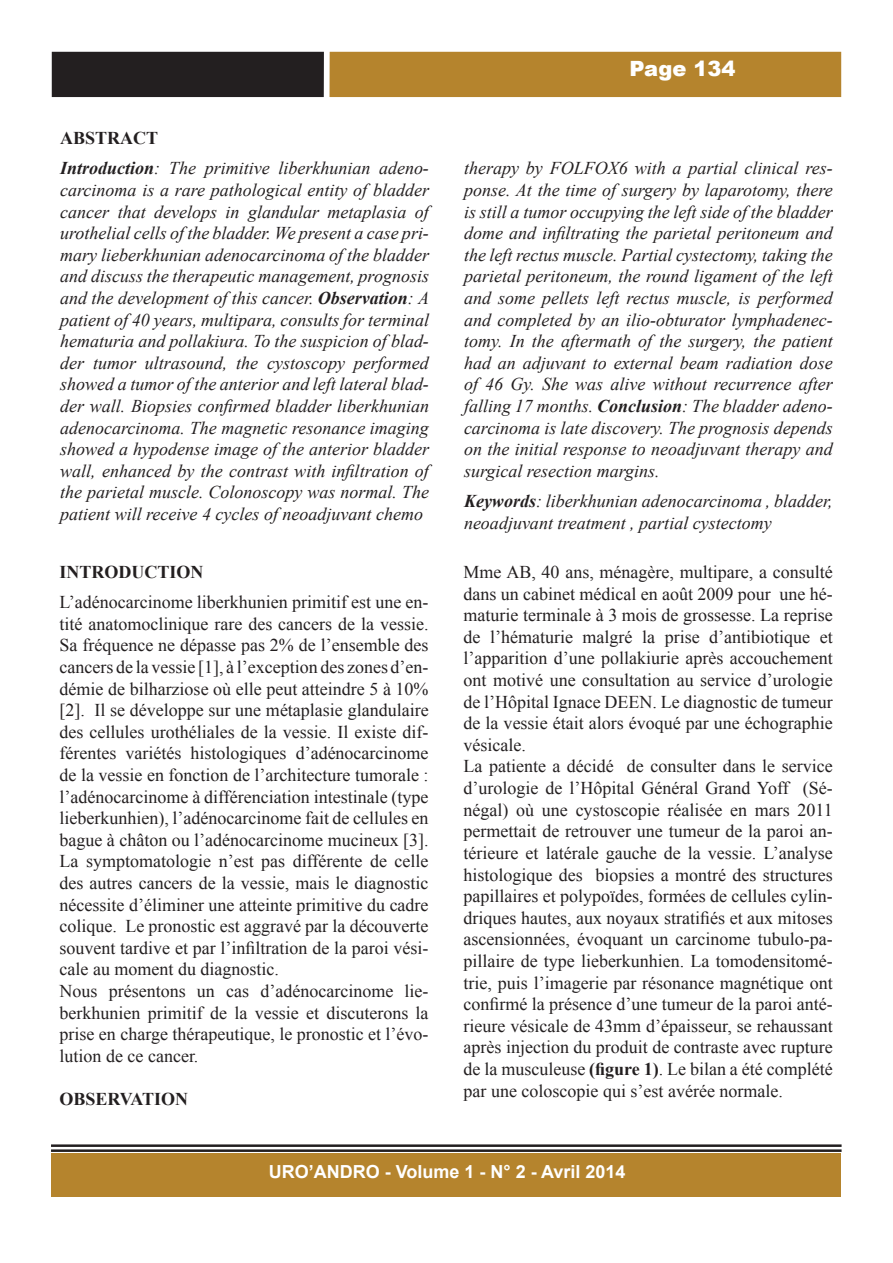
<style>
.page{position:relative;width:893px;height:1263px;background:#fff}
.page>*{position:absolute;margin:0;border:0;box-sizing:border-box;transform-origin:0 0}
.t1{font:900 21px "Arial";color:#fff}
.t2{font:18px/21.6px "Times New Roman";color:#231f20;text-align:justify}
.t3{font:italic 18px/21.6px "Times New Roman";color:#231f20;text-align:justify}
.t4{font:700 18px "Arial";color:#fff}
.t5{font:700 18px "Times New Roman";color:#231f20}
.s1{font-weight:700}
</style>
<div class="page">
<div style="left:52px;top:52px;width:272px;height:45px;background:#231f20"></div>
<div style="left:329px;top:52px;width:512px;height:45px;background:#b5842d"></div>
<div style="left:52px;top:1153px;width:789px;height:43px;background:#b5842d"></div>
<hr style="left:51px;top:1144px;width:791px;height:3px;background:#231f20">
<hr style="left:51px;top:1149px;width:791px;height:3px;background:#231f20">
<p class="t1" style="left:629px;top:54px;width:108px">Page 134</p>
<p class="t5" style="left:60px;top:126px;width:100px">ABSTRACT</p>
<p class="t3" style="left:60px;top:157px;width:370px"><span class="s1">Introduction</span>: The primitive liberkhunian adeno&shy;carcinoma is a rare pathological entity of bladder cancer that develops in glandular metaplasia of urothelial cells of the bladder. We present a case pri&shy;mary lieberkhunian adenocarcinoma of the bladder and discuss the therapeutic management, prognosis and the development of this cancer. <span class="s1">Observation</span>: A patient of 40 years, multipara, consults for terminal hematuria and pollakiura. To the suspicion of blad&shy;der tumor ultrasound, the cystoscopy performed showed a tumor of the anterior and left lateral blad&shy;der wall. Biopsies confirmed bladder liberkhunian adenocarcinoma. The magnetic resonance imaging showed a hypodense image of the anterior bladder wall, enhanced by the contrast with infiltration of the parietal muscle. Colonoscopy was normal. The patient will receive 4 cycles of neoadjuvant chemo</p>
<p class="t3" style="left:464px;top:157px;width:370px">therapy by FOLFOX6 with a partial clinical res&shy;ponse. At the time of surgery by laparotomy, there is still a tumor occupying the left side of the bladder dome and infiltrating the parietal peritoneum and the left rectus muscle. Partial cystectomy, taking the parietal peritoneum, the round ligament of the left and some pellets left rectus muscle, is performed and completed by an ilio-obturator lymphadenec&shy;tomy. In the aftermath of the surgery, the patient had an adjuvant to external beam radiation dose of 46 Gy. She was alive without recurrence after falling 17 months. <span class="s1">Conclusion</span>: The bladder adeno&shy;carcinoma is late discovery. The prognosis depends on the initial response to neoadjuvant therapy and surgical resection margins.</p>
<p class="t3" style="left:464px;top:490px;width:370px"><span class="s1">Keywords</span>: liberkhunian adenocarcinoma , bladder, neoadjuvant treatment , partial cystectomy</p>
<p class="t5" style="left:60px;top:560px;width:145px">INTRODUCTION</p>
<p class="t2" style="left:60px;top:591px;width:371px">L’adénocarcinome liberkhunien primitif est une en&shy;tité anatomoclinique rare des cancers de la vessie.<br>Sa fréquence ne dépasse pas 2% de l’ensemble des cancers de la vessie [1], à l’exception des zones d’en&shy;démie de bilharziose où elle peut atteindre 5 à 10% [2]. Il se développe sur une métaplasie glandulaire des cellules urothéliales de la vessie. Il existe dif&shy;férentes variétés histologiques d’adénocarcinome de la vessie en fonction de l’architecture tumorale : l’adénocarcinome à différenciation intestinale (type lieberkunhien), l’adénocarcinome fait de cellules en bague à châton ou l’adénocarcinome mucineux [3].<br>La symptomatologie n’est pas différente de celle des autres cancers de la vessie, mais le diagnostic nécessite d’éliminer une atteinte primitive du cadre colique. Le pronostic est aggravé par la découverte souvent tardive et par l’infiltration de la paroi vési&shy;cale au moment du diagnostic.</p>
<p class="t2" style="left:60px;top:980px;width:371px">Nous présentons un cas d’adénocarcinome lie&shy;berkhunien primitif de la vessie et discuterons la prise en charge thérapeutique, le pronostic et l’évo&shy;lution de ce cancer.</p>
<p class="t5" style="left:60px;top:1086px;width:130px">OBSERVATION</p>
<p class="t2" style="left:464px;top:561px;width:371px">Mme AB, 40 ans, ménagère, multipare, a consulté dans un cabinet médical en août 2009 pour une hé&shy;maturie terminale à 3 mois de grossesse. La reprise de l’hématurie malgré la prise d’antibiotique et l’apparition d’une pollakiurie après accouchement ont motivé une consultation au service d’urologie de l’Hôpital Ignace DEEN. Le diagnostic de tumeur de la vessie était alors évoqué par une échographie vésicale.</p>
<p class="t2" style="left:464px;top:755px;width:371px">La patiente a décidé de consulter dans le service d’urologie de l’Hôpital Général Grand Yoff (Sé&shy;négal) où une cystoscopie réalisée en mars 2011 permettait de retrouver une tumeur de la paroi an&shy;térieure et latérale gauche de la vessie. L’analyse histologique des biopsies a montré des structures papillaires et polypoïdes, formées de cellules cylin&shy;driques hautes, aux noyaux stratifiés et aux mitoses ascensionnées, évoquant un carcinome tubulo-pa&shy;pillaire de type lieberkunhien. La tomodensitomé&shy;trie, puis l’imagerie par résonance magnétique ont confirmé la présence d’une tumeur de la paroi anté&shy;rieure vésicale de 43mm d’épaisseur, se rehaussant après injection du produit de contraste avec rupture de la musculeuse <span class="s1">(figure 1)</span>. Le bilan a été complété par une coloscopie qui s’est avérée normale.</p>
<p class="t4" style="left:269px;top:1160px;width:358px">URO’ANDRO - Volume 1 - N° 2 - Avril 2014</p>
</div>
